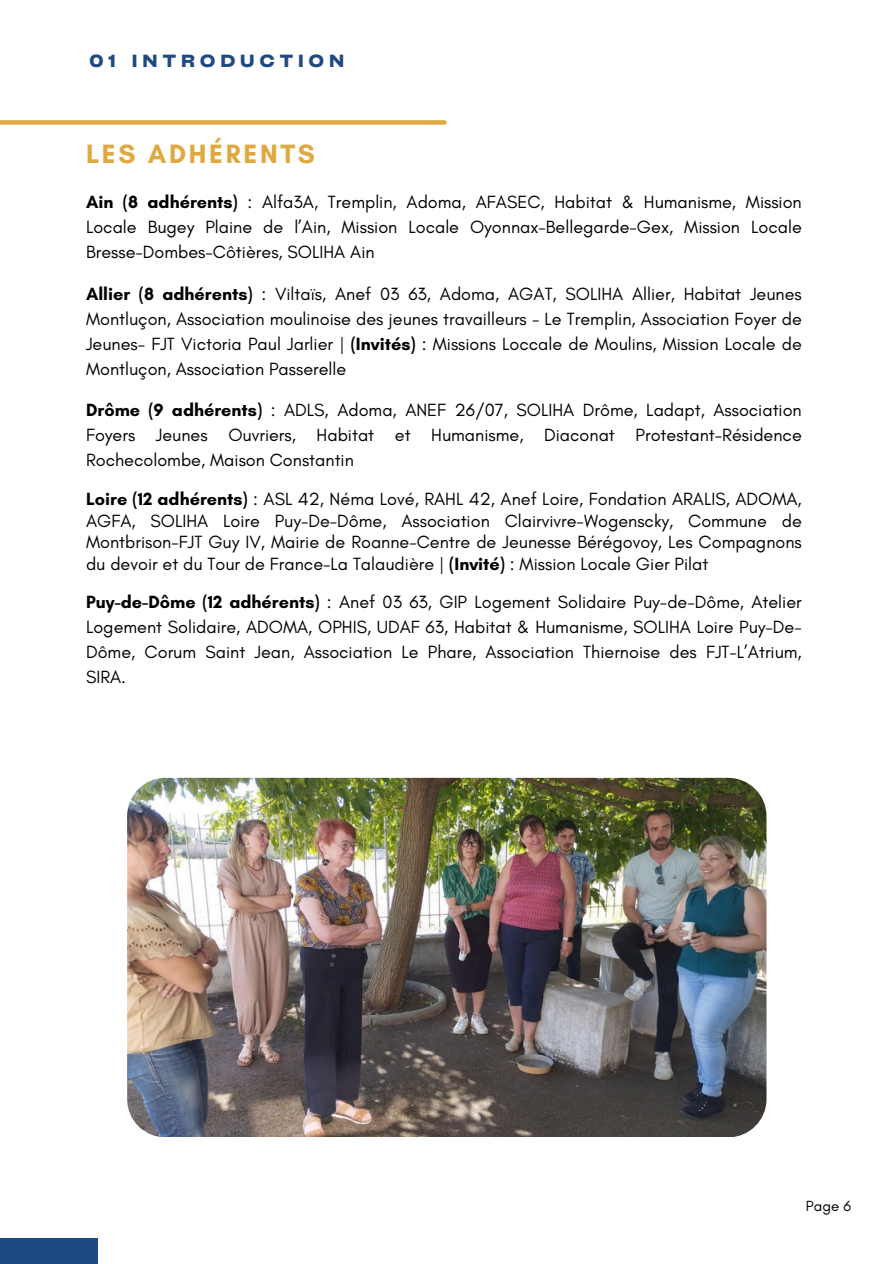
<style>
.page{position:relative;width:894px;height:1264px;background:#fff}
.page>*{position:absolute;margin:0;border:0;box-sizing:border-box;transform-origin:0 0}
.t1{font:700 27px "Glacial Indifference";letter-spacing:.1em;color:#dfa841}
.t2{font:18px/25px "Glacial Indifference";color:#000;text-align:justify}
.t3{font:700 expanded 16.8px "Cy Grotesk";letter-spacing:.3em;color:#1f4a81}
.t4{font:15px "Glacial Indifference";color:#000}
.s1{font-weight:700}
</style>
<div class="page">
<div style="left:0;top:120px;width:444px;height:5px;background:#dfa841"></div>
<div style="left:0;top:1238px;width:98px;height:25px;background:#1f4a81"></div>
<img style="left:127px;top:777px;width:639px;height:359px;border-radius:38px">
<h2 class="t3" style="left:89px;top:50px;width:256px">01 INTRODUCTION</h2>
<p class="t1" style="left:86px;top:137px;width:230px">LES ADHÉRENTS</p>
<h1 class="t2" style="left:86px;top:190px;width:717px"><span class="s1">Ain (8 adhérents)</span> : Alfa3A, Tremplin, Adoma, AFASEC, Habitat &amp; Humanisme, Mission Locale Bugey Plaine de l’Ain, Mission Locale Oyonnax-Bellegarde-Gex, Mission Locale Bresse-Dombes-Côtières, SOLIHA Ain</h1>
<h3 class="t2" style="left:86px;top:281px;width:717px"><span class="s1">Allier (8 adhérents)</span> : Viltaïs, Anef 03 63, Adoma, AGAT, SOLIHA Allier, Habitat Jeunes Montluçon, Association moulinoise des jeunes travailleurs - Le Tremplin, Association Foyer de Jeunes- FJT Victoria Paul Jarlier | <span class="s1">(Invités)</span> : Missions Loccale de Moulins, Mission Locale de Montluçon, Association Passerelle</h3>
<h3 class="t2" style="left:86px;top:397px;width:717px"><span class="s1">Drôme (9 adhérents)</span> : ADLS, Adoma, ANEF 26/07, SOLIHA Drôme, Ladapt, Association Foyers Jeunes Ouvriers, Habitat et Humanisme, Diaconat Protestant-Résidence Rochecolombe, Maison Constantin</h3>
<h3 class="t2" style="left:86px;top:488px;width:717px;line-height:21.5px"><span class="s1">Loire (12 adhérents)</span> : ASL 42, Néma Lové, RAHL 42, Anef Loire, Fondation ARALIS, ADOMA, AGFA, SOLIHA Loire Puy-De-Dôme, Association Clairvivre-Wogenscky, Commune de Montbrison-FJT Guy IV, Mairie de Roanne-Centre de Jeunesse Bérégovoy, Les Compagnons du devoir et du Tour de France-La Talaudière | <span class="s1">(Invité)</span> : Mission Locale Gier Pilat</h3>
<h3 class="t2" style="left:86px;top:589px;width:717px"><span class="s1">Puy-de-Dôme (12 adhérents)</span> : Anef 03 63, GIP Logement Solidaire Puy-de-Dôme, Atelier Logement Solidaire, ADOMA, OPHIS, UDAF 63, Habitat &amp; Humanisme, SOLIHA Loire Puy-De-Dôme, Corum Saint Jean, Association Le Phare, Association Thiernoise des FJT-L’Atrium, SIRA.</h3>
<p class="t4" style="left:805px;top:1196px;width:47px">Page 6</p>
</div>
